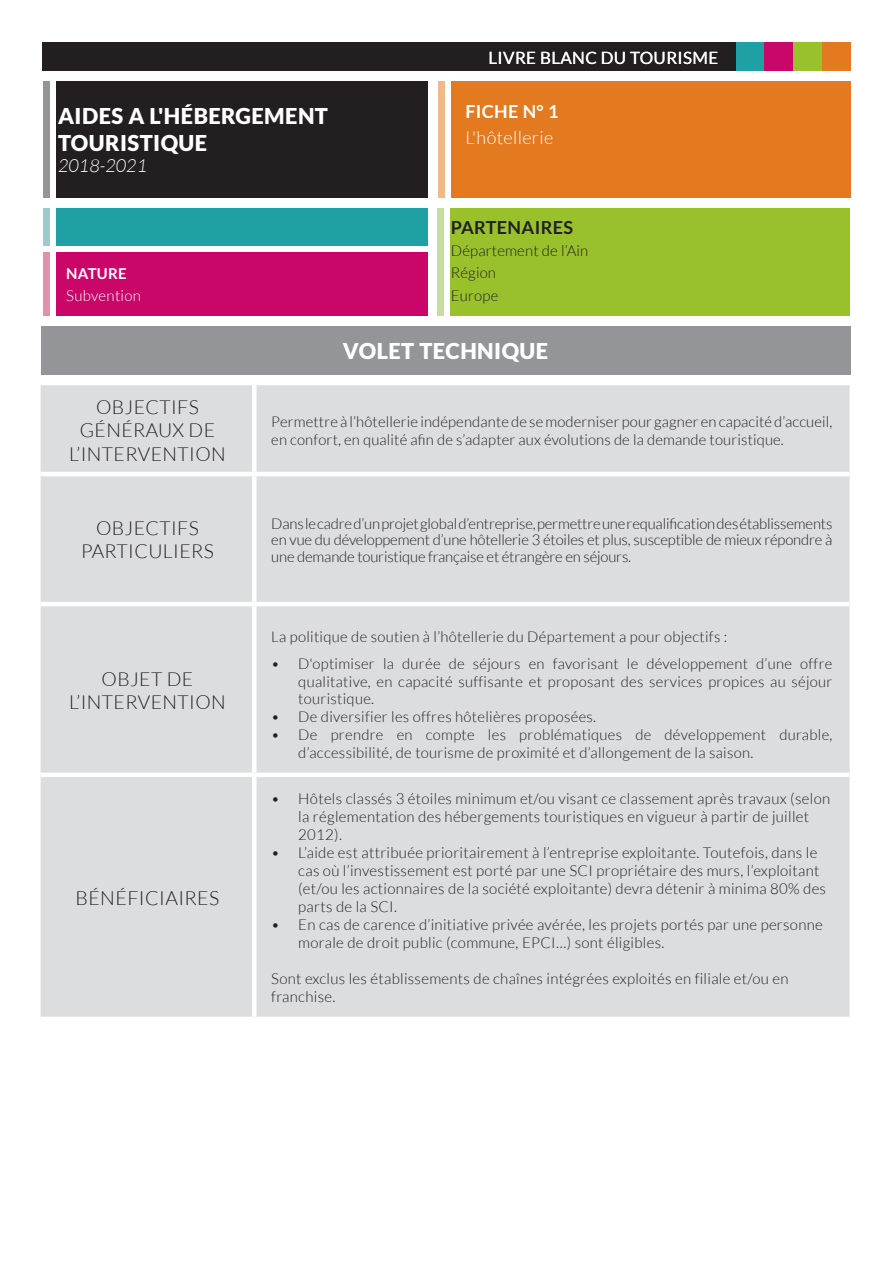
<style>
.page{position:relative;width:893px;height:1263px;background:#fff}
.page>*{position:absolute;margin:0;border:0;box-sizing:border-box;transform-origin:0 0}
.t1{font:900 21.75px/26.2px "Lato";letter-spacing:.02em;color:#fff}
.t2{font:300 19.5px "Lato";letter-spacing:.02em;color:#231f20}
.t3{font:300 19.35px "Lato";letter-spacing:.02em;color:#231f20}
.t4{font:300 18px "Lato";letter-spacing:.02em;color:#fff}
.t5{font:700 18px "Lato";letter-spacing:.02em;color:#231f20}
.t6{font:italic 300 18px "Lato";color:#fff}
.t7{font:700 18px "Lato";letter-spacing:.02em;color:#fff}
.t8{font:16.95px "Lato";letter-spacing:.02em;color:#fff}
.t9{font:300 15px/18px "Lato";letter-spacing:.02em;color:#231f20}
.t10{font:300 15px "Lato";letter-spacing:.02em;color:#fff}
.t11{font:700 15px "Lato";letter-spacing:.02em;color:#fff}
.t12{font:300 14.85px/17.9px "Lato";letter-spacing:.02em;color:#231f20}
</style>
<div class="page">
<div style="left:43px;top:43px;width:693px;height:28px;background:#231f20"></div>
<div style="left:56px;top:81px;width:372px;height:117px;background:#231f20"></div>
<div style="left:451px;top:81px;width:399px;height:117px;background:#e47a20"></div>
<div style="left:43px;top:81px;width:7px;height:117px;background:#939598"></div>
<div style="left:438px;top:81px;width:6px;height:117px;background:#f2b88a"></div>
<div style="left:736px;top:43px;width:29px;height:28px;background:#1fa0a4"></div>
<div style="left:765px;top:43px;width:28px;height:28px;background:#ca0668"></div>
<div style="left:793px;top:43px;width:29px;height:28px;background:#99c12c"></div>
<div style="left:822px;top:43px;width:28px;height:28px;background:#e47a20"></div>
<div style="left:56px;top:208px;width:371px;height:37px;background:#1fa0a4"></div>
<div style="left:56px;top:252px;width:371px;height:64px;background:#ca0668"></div>
<div style="left:450px;top:208px;width:400px;height:108px;background:#99c12c"></div>
<div style="left:43px;top:208px;width:6px;height:37px;background:#9dcacc"></div>
<div style="left:438px;top:208px;width:6px;height:108px;background:#c5de9e"></div>
<div style="left:43px;top:252px;width:6px;height:64px;background:#e092ab"></div>
<div style="left:41px;top:385px;width:809px;height:632px;background:#dcdddf"></div>
<div style="left:252px;top:385px;width:5px;height:87px;background:#fff"></div>
<hr style="left:41px;top:472px;width:213px;height:4px;background:#fff">
<hr style="left:254px;top:472px;width:596px;height:4px;background:#fff">
<div style="left:252px;top:476px;width:5px;height:126px;background:#fff"></div>
<hr style="left:41px;top:602px;width:213px;height:4px;background:#fff">
<hr style="left:254px;top:602px;width:596px;height:4px;background:#fff">
<div style="left:252px;top:606px;width:5px;height:167px;background:#fff"></div>
<hr style="left:41px;top:773px;width:213px;height:4px;background:#fff">
<hr style="left:254px;top:773px;width:596px;height:4px;background:#fff">
<div style="left:252px;top:777px;width:5px;height:240px;background:#fff"></div>
<div style="left:41px;top:326px;width:809px;height:49px;background:#939598"></div>
<p class="t1" style="left:58px;top:103px;width:271px">AIDES A L'HÉBERGEMENT<br>TOURISTIQUE</p>
<p class="t6" style="left:58px;top:156px;width:91px">2018-2021</p>
<p class="t8" style="left:489px;top:48px;width:231px">LIVRE BLANC DU TOURISME</p>
<p class="t7" style="left:465px;top:101px;width:95px">FICHE N° 1</p>
<p class="t4" style="left:465px;top:128px;width:89px">L'hôtellerie</p>
<p class="t11" style="left:66px;top:265px;width:62px">NATURE</p>
<p class="t10" style="left:66px;top:288px;width:76px">Subvention</p>
<p class="t5" style="left:451px;top:217px;width:124px">PARTENAIRES</p>
<p class="t9" style="left:451px;top:242px;width:139px">Département de l’Ain</p>
<p class="t9" style="left:451px;top:264px;width:47px">Région</p>
<p class="t9" style="left:451px;top:286px;width:49px">Europe</p>
<p class="t1" style="left:343px;top:338px;width:207px">VOLET TECHNIQUE</p>
<p class="t3" style="left:96px;top:397px;width:104px">OBJECTIFS</p>
<p class="t3" style="left:80px;top:420px;width:137px">GÉNÉRAUX DE</p>
<p class="t3" style="left:69px;top:443px;width:158px">L’INTERVENTION</p>
<p class="t3" style="left:96px;top:518px;width:104px">OBJECTIFS</p>
<p class="t3" style="left:81px;top:541px;width:134px">PARTICULIERS</p>
<p class="t3" style="left:102px;top:668px;width:93px">OBJET DE</p>
<p class="t3" style="left:69px;top:691px;width:158px">L’INTERVENTION</p>
<p class="t2" style="left:75px;top:887px;width:145px">BÉNÉFICIAIRES</p>
<p class="t12" style="left:271px;top:412px;width:563px">Permettre à l’hôtellerie indépendante de se moderniser pour gagner en capacité d’accueil, en confort, en qualité afin de s’adapter aux évolutions de la demande touristique.</p>
<p class="t12" style="left:271px;top:515px;width:563px;line-height:16.5px;text-align:justify">Dans le cadre d’un projet global d’entreprise, permettre une requalification des établissements en vue du développement d’une hôtellerie 3 étoiles et plus, susceptible de mieux répondre à une demande touristique française et étrangère en séjours.</p>
<p class="t12" style="left:271px;top:628px;width:458px">La politique de soutien à l’hôtellerie du Département a pour objectifs :</p>
<p class="t12" style="left:298px;top:654px;width:536px;text-align:justify;text-indent:-27px">• D'optimiser la durée de séjours en favorisant le développement d’une offre qualitative, en capacité suffisante et proposant des services propices au séjour touristique.</p>
<p class="t12" style="left:271px;top:708px;width:326px">• De diversifier les offres hôtelières proposées.</p>
<p class="t12" style="left:298px;top:726px;width:536px;text-indent:-27px">• De prendre en compte les problématiques de développement durable, d’accessibilité, de tourisme de proximité et d’allongement de la saison.</p>
<p class="t9" style="left:298px;top:790px;width:533px;text-indent:-27px">• Hôtels classés 3 étoiles minimum et/ou visant ce classement après travaux (selon la réglementation des hébergements touristiques en vigueur à partir de juillet<br>2012).</p>
<p class="t9" style="left:298px;top:844px;width:529px;text-indent:-27px">• L’aide est attribuée prioritairement à l’entreprise exploitante. Toutefois, dans le cas où l’investissement est porté par une SCI propriétaire des murs, l’exploitant (et/ou les actionnaires de la société exploitante) devra détenir à minima 80% des parts de la SCI.</p>
<p class="t9" style="left:298px;top:916px;width:526px;text-indent:-27px">• En cas de carence d’initiative privée avérée, les projets portés par une personne morale de droit public (commune, EPCI…) sont éligibles.</p>
<p class="t9" style="left:271px;top:970px;width:519px">Sont exclus les établissements de chaînes intégrées exploités en filiale et/ou en</p>
<p class="t9" style="left:271px;top:988px;width:66px">franchise.</p>
</div>
